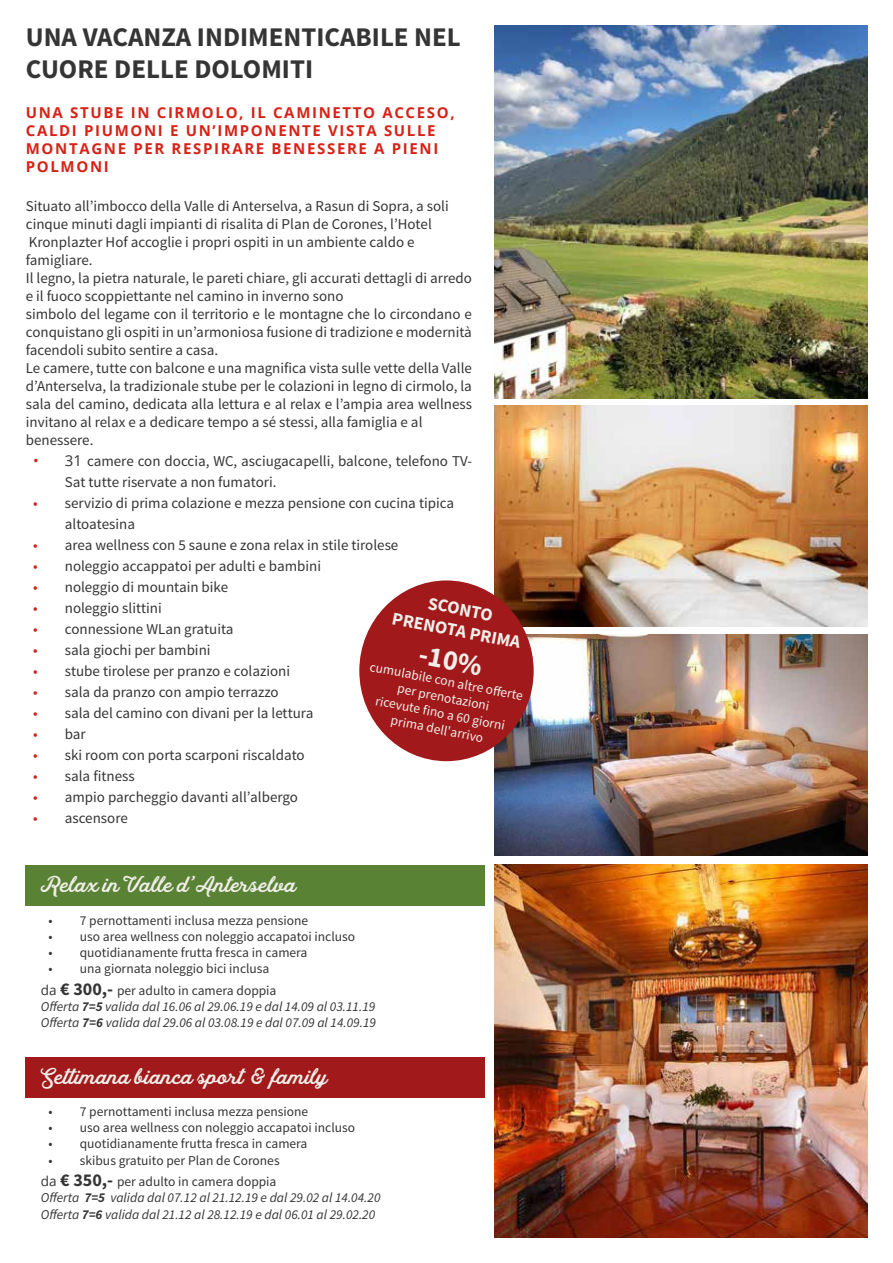
<style>
.page{position:relative;width:893px;height:1263px;background:#fff}
.page>*{position:absolute;margin:0;border:0;box-sizing:border-box;transform-origin:0 0}
.t1{font:700 28.5px "Source Sans Pro";color:#f0efea}
.t2{font:700 27px/32.4px "Source Sans Pro";color:#353535}
.t3{font:21px "Hanley Script";color:#f0efea}
.t4{font:700 18px/21.6px "Source Sans Pro";color:#f0efea;text-align:center}
.t5{font:15px/18px "Source Sans Pro";color:#353535}
.t6{font:700 15px/18px "Open Sans";letter-spacing:.11em;color:#d72217}
.t7{font:13.5px/21.6px "Source Sans Pro";color:#353535;text-align:center}
.t8{font:italic 13.5px/16.2px "Source Sans Pro";color:#353535}
.t9{font:13.5px/16.2px "Source Sans Pro";color:#f0efea;text-align:center}
.s1{font-family:"Open Sans";color:#d72217}
.s2{font-family:"Open Sans"}
.s3{color:#d72217}
.s4{font-weight:700;font-size:18px}
.s5{font-weight:700}
</style>
<div class="page">
<div style="left:26px;top:865px;width:459px;height:41px;background:#5a8234"></div>
<div style="left:26px;top:1057px;width:459px;height:41px;background:#a1191a"></div>
<img style="left:495px;top:26px;width:372px;height:372px">
<img style="left:495px;top:865px;width:372px;height:372px">
<img style="left:495px;top:406px;width:372px;height:221px">
<img style="left:495px;top:635px;width:372px;height:221px">
<div style="left:359px;top:580px;width:175px;height:181px;background:#a1191a;border-radius:50%"></div>
<h2 class="t2" style="left:26px;top:22px;width:437px">UNA VACANZA INDIMENTICABILE NEL<br>CUORE DELLE DOLOMITI</h2>
<p class="t6" style="left:26px;top:103px;width:430px">UNA STUBE IN CIRMOLO, IL CAMINETTO ACCESO, CALDI PIUMONI E UN’IMPONENTE VISTA SULLE MONTAGNE PER RESPIRARE BENESSERE A PIENI POLMONI</p>
<p class="t5" style="left:26px;top:198px;width:448px">Situato all’imbocco della Valle di Anterselva, a Rasun di Sopra, a soli cinque minuti dagli impianti di risalita di Plan de Corones, l’Hotel Kronplazter Hof accoglie i propri ospiti in un ambiente caldo e famigliare.<br>Il legno, la pietra naturale, le pareti chiare, gli accurati dettagli di arredo e il fuoco scoppiettante nel camino in inverno sono<br>simbolo del legame con il territorio e le montagne che lo circondano e conquistano gli ospiti in un’armoniosa fusione di tradizione e modernità facendoli subito sentire a casa.<br>Le camere, tutte con balcone e una magnifica vista sulle vette della Valle d’Anterselva, la tradizionale stube per le colazioni in legno di cirmolo, la sala del camino, dedicata alla lettura e al relax e l’ampia area wellness invitano al relax e a dedicare tempo a sé stessi, alla famiglia e al benessere.</p>
<p class="t5" style="left:65px;top:451px;width:409px;line-height:21px;text-indent:-32px"><span class="s1">•</span> <span class="s2">31</span> camere con doccia, WC, asciugacapelli, balcone, telefono TV-<br>Sat tutte riservate a non fumatori.</p>
<p class="t5" style="left:65px;top:493px;width:391px;line-height:21px;text-indent:-32px"><span class="s3">•</span> servizio di prima colazione e mezza pensione con cucina tipica altoatesina</p>
<p class="t5" style="left:33px;top:537px;width:367px"><span class="s3">•</span> area wellness con 5 saune e zona relax in stile tirolese</p>
<p class="t5" style="left:33px;top:558px;width:289px"><span class="s3">•</span> noleggio accappatoi per adulti e bambini</p>
<p class="t5" style="left:33px;top:579px;width:196px"><span class="s3">•</span> noleggio di mountain bike</p>
<p class="t5" style="left:33px;top:600px;width:130px"><span class="s3">•</span> noleggio slittini</p>
<p class="t5" style="left:33px;top:621px;width:202px"><span class="s3">•</span> connessione WLan gratuita</p>
<p class="t5" style="left:33px;top:642px;width:179px"><span class="s3">•</span> sala giochi per bambini</p>
<p class="t5" style="left:33px;top:663px;width:258px"><span class="s3">•</span> stube tirolese per pranzo e colazioni</p>
<p class="t5" style="left:33px;top:684px;width:247px"><span class="s3">•</span> sala da pranzo con ampio terrazzo</p>
<p class="t5" style="left:33px;top:705px;width:282px"><span class="s3">•</span> sala del camino con divani per la lettura</p>
<p class="t5" style="left:33px;top:726px;width:54px"><span class="s3">•</span> bar</p>
<p class="t5" style="left:33px;top:747px;width:273px"><span class="s3">•</span> ski room con porta scarponi riscaldato</p>
<p class="t5" style="left:33px;top:768px;width:103px"><span class="s3">•</span> sala fitness</p>
<p class="t5" style="left:33px;top:789px;width:266px"><span class="s3">•</span> ampio parcheggio davanti all’albergo</p>
<p class="t5" style="left:33px;top:810px;width:96px"><span class="s3">•</span> ascensore</p>
<p class="t4" style="left:398px;top:586px;width:132px;rotate:11deg">SCONTO<br>PRENOTA PRIMA</p>
<p class="t9" style="left:372px;top:658px;width:157px;rotate:11deg">cumulabile con altre off erte</p>
<h1 class="t1" style="left:423px;top:636px;width:65px;rotate:11deg">-10%</h1>
<p class="t9" style="left:380px;top:677px;width:133px;rotate:11deg">per prenotazioni ricevute fino a 60 giorni prima dell'arrivo</p>
<h3 class="t3" style="left:41px;top:871px;width:257px">Relax in Valle d'Anterselva</h3>
<p class="t7" style="left:48px;top:909px;width:261px">• 7 pernottamenti inclusa mezza pensione</p>
<p class="t7" style="left:48px;top:926px;width:308px">• uso area wellness con noleggio accapatoi incluso</p>
<p class="t7" style="left:48px;top:942px;width:261px">• quotidianamente frutta fresca in camera</p>
<p class="t7" style="left:41px;top:958px;width:237px">• una giornata noleggio bici inclusa <span class="s2">da</span> <span class="s4">€ 300,-</span> per adulto in camera doppia</p>
<p class="t8" style="left:41px;top:998px;width:337px">Offerta <span class="s5">7=5</span> valida dal 16.06 al 29.06.19 e dal 14.09 al 03.11.19<br>Offerta <span class="s5">7=6</span> valida dal 29.06 al 03.08.19 e dal 07.09 al 14.09.19</p>
<h3 class="t3" style="left:41px;top:1062px;width:288px">Settimana bianca sport &amp; family</h3>
<p class="t7" style="left:48px;top:1101px;width:261px">• 7 pernottamenti inclusa mezza pensione</p>
<p class="t7" style="left:48px;top:1117px;width:308px">• uso area wellness con noleggio accapatoi incluso</p>
<p class="t7" style="left:48px;top:1133px;width:261px">• quotidianamente frutta fresca in camera</p>
<p class="t7" style="left:41px;top:1149px;width:240px">• skibus gratuito per Plan de Corones <span class="s2">da</span> <span class="s4">€ 350,-</span> per adulto in camera doppia</p>
<p class="t8" style="left:41px;top:1190px;width:341px">Offerta <span class="s5">7=5</span> valida dal 07.12 al 21.12.19 e dal 29.02 al 14.04.20<br>Offerta <span class="s5">7=6</span> valida dal 21.12 al 28.12.19 e dal 06.01 al 29.02.20</p>
</div>
